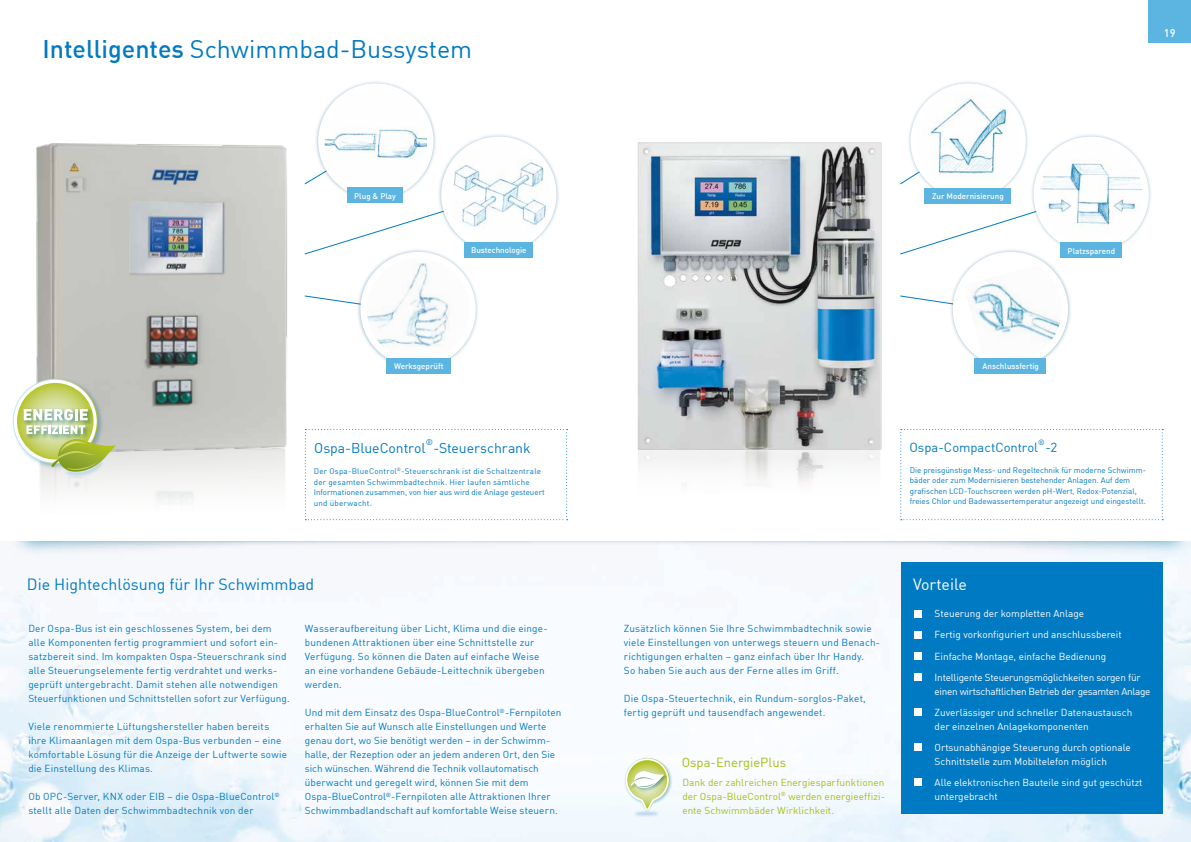
<style>
.page{position:relative;width:1191px;height:842px;background:#fff}
.page>*{position:absolute;margin:0;border:0;box-sizing:border-box;transform-origin:0 0}
.t1{font:25px "DIN";color:#007ac3}
.t2{font:16px "DIN";color:#007ac3}
.t3{font:16px "DIN";color:#fff}
.t4{font:14px "DIN";letter-spacing:-.005em;color:#007ac3}
.t5{font:13px "DIN";letter-spacing:-.005em;color:#007ac3}
.t6{font:13px "DIN";color:#a6bd11}
.t7{font:500 11px "DIN";color:#fff}
.t8{font:10px/14px "DIN";letter-spacing:.015em;color:#007ac3}
.t9{font:10px/21.1px "DIN";color:#fff}
.t10{font:10px/14px "DIN";letter-spacing:.005em;color:#a6bd11;text-align:justify}
.t11{font:10px/21.1px "DIN";letter-spacing:-.03em;color:#fff}
.t12{font:8.2px "DIN";color:#007ac3}
.t13{font:8px/10.5px "DIN";color:#007ac3}
.t14{font:8px/10.5px "DIN";letter-spacing:.025em;color:#007ac3}
.t15{font:500 8px "DIN";color:#fff}
.t16{font:7.6px "DIN";color:#007ac3}
.s1{font-weight:500}
</style>
<div class="page">
<img style="left:0;top:631px;width:1191px;height:211px">
<img style="left:0;top:541px;width:1191px;height:90px">
<img style="left:24px;top:470px;width:275px;height:203px">
<img style="left:36px;top:143px;width:251px;height:327px">
<img style="left:624px;top:450px;width:262px;height:216px">
<img style="left:637px;top:142px;width:245px;height:308px">
<div style="left:900px;top:562px;width:262px;height:252px;background:#007ac3"></div>
<div style="left:914px;top:610px;width:8px;height:7px;background:#fff"></div>
<div style="left:914px;top:631px;width:8px;height:7px;background:#fff"></div>
<div style="left:914px;top:652px;width:8px;height:7px;background:#fff"></div>
<div style="left:914px;top:673px;width:8px;height:8px;background:#fff"></div>
<div style="left:914px;top:709px;width:8px;height:7px;background:#fff"></div>
<div style="left:914px;top:744px;width:8px;height:7px;background:#fff"></div>
<div style="left:914px;top:779px;width:8px;height:7px;background:#fff"></div>
<img style="left:624px;top:756px;width:49px;height:50px">
<svg style="left:625px;top:758px;width:45px;height:53px"></svg>
<img style="left:628px;top:804px;width:38px;height:18px">
<div style="left:1148px;top:0;width:43px;height:43px;background:#5cb5e1"></div>
<img style="left:12px;top:376px;width:94px;height:55px">
<img style="left:52px;top:472px;width:63px;height:17px">
<svg style="left:14px;top:380px;width:102px;height:92px"></svg>
<svg style="left:304px;top:178px;width:10px;height:7px"></svg>
<div style="left:314px;top:80px;width:123px;height:122px;background:#005281;opacity:.35"></div>
<img style="left:321px;top:87px;width:109px;height:109px;border-radius:54px">
<div style="left:318px;top:83px;width:115px;height:116px;border:6px solid #fff;border-radius:50%"></div>
<svg style="left:304px;top:295px;width:53px;height:10px"></svg>
<svg style="left:304px;top:194px;width:133px;height:61px"></svg>
<div style="left:357px;top:248px;width:122px;height:123px;background:#005281;opacity:.35"></div>
<img style="left:363px;top:255px;width:108px;height:109px">
<div style="left:360px;top:252px;width:116px;height:115px;border:6px solid #fff;border-radius:50%"></div>
<div style="left:437px;top:133px;width:123px;height:122px;background:#005281;opacity:.35"></div>
<img style="left:444px;top:140px;width:109px;height:109px;border-radius:54px">
<div style="left:441px;top:137px;width:115px;height:115px;border:6px solid #fff;border-radius:50%"></div>
<div style="left:464px;top:242px;width:69px;height:15px;background:#5cb5e1"></div>
<div style="left:348px;top:187px;width:55px;height:16px;background:#5cb5e1"></div>
<div style="left:386px;top:358px;width:65px;height:15px;background:#5cb5e1"></div>
<svg style="left:900px;top:179px;width:7px;height:6px"></svg>
<div style="left:907px;top:80px;width:122px;height:122px;background:#005281;opacity:.35"></div>
<img style="left:913px;top:87px;width:109px;height:109px;border-radius:54px">
<div style="left:910px;top:83px;width:115px;height:116px;border:6px solid #fff;border-radius:50%"></div>
<svg style="left:900px;top:295px;width:49px;height:9px"></svg>
<svg style="left:900px;top:194px;width:130px;height:61px"></svg>
<div style="left:949px;top:248px;width:122px;height:123px;background:#005281;opacity:.35"></div>
<div style="left:956px;top:255px;width:109px;height:109px;background:#fff;border-radius:50%"></div>
<img style="left:963px;top:264px;width:102px;height:100px">
<div style="left:952px;top:252px;width:116px;height:115px;border:6px solid #fff;border-radius:50%"></div>
<div style="left:1030px;top:133px;width:122px;height:122px;background:#005281;opacity:.35"></div>
<img style="left:1036px;top:140px;width:109px;height:109px;border-radius:54px">
<div style="left:1033px;top:137px;width:115px;height:115px;border:6px solid #fff;border-radius:50%"></div>
<div style="left:1060px;top:243px;width:62px;height:15px;background:#5cb5e1"></div>
<div style="left:924px;top:188px;width:87px;height:15px;background:#5cb5e1"></div>
<div style="left:974px;top:358px;width:72px;height:15px;background:#5cb5e1"></div>
<svg style="left:305px;top:429px;width:262px;height:91px"></svg>
<svg style="left:900px;top:429px;width:263px;height:91px"></svg>
<h1 class="t1" style="left:43px;top:33px;width:431px"><span class="s1">Intelligentes</span> Schwimmbad-Bussystem</h1>
<p class="t7" style="left:1163px;top:23px;width:13px">12</p>
<p class="t7" style="left:1163px;top:25px;width:13px">19</p>
<p class="t15" style="left:354px;top:190px;width:43px">Plug &amp; Play</p>
<p class="t15" style="left:471px;top:245px;width:57px">Bustechnologie</p>
<p class="t15" style="left:932px;top:191px;width:73px">Zur Modernisierung</p>
<p class="t15" style="left:1067px;top:246px;width:49px">Platzsparend</p>
<p class="t15" style="left:394px;top:361px;width:51px">Werksgeprüft</p>
<p class="t15" style="left:982px;top:361px;width:58px">Anschlussfertig</p>
<p class="t12" style="left:426px;top:437px;width:9px">®</p>
<p class="t16" style="left:1038px;top:437px;width:8px">®</p>
<h3 class="t4" style="left:314px;top:439px;width:113px">Ospa-BlueControl</h3>
<h3 class="t4" style="left:433px;top:439px;width:99px">-Steuerschrank</h3>
<h3 class="t5" style="left:909px;top:439px;width:130px">Ospa-CompactControl</h3>
<h3 class="t5" style="left:1045px;top:439px;width:13px">-2</h3>
<p class="t14" style="left:314px;top:466px;width:232px">Der Ospa-BlueControl<sup>®</sup>-Steuerschrank ist die Schaltzentrale der gesamten Schwimmbadtechnik. Hier laufen sämtliche Informationen zusammen, von hier aus wird die Anlage gesteuert und überwacht.</p>
<p class="t13" style="left:909px;top:465px;width:238px">Die preisgünstige Mess- und Regeltechnik für moderne Schwimm&shy;bäder oder zum Modernisieren bestehender Anlagen. Auf dem grafischen LCD-Touchscreen werden pH-Wert, Redox-Potenzial, freies Chlor und Badewassertemperatur angezeigt und eingestellt.</p>
<h2 class="t2" style="left:27px;top:574px;width:289px">Die Hightechlösung für Ihr Schwimmbad</h2>
<p class="t8" style="left:28px;top:621px;width:263px">Der Ospa-Bus ist ein geschlossenes System, bei dem alle Komponenten fertig programmiert und sofort ein&shy;satzbereit sind. Im kompakten Ospa-Steuerschrank sind alle Steuerungselemente fertig verdrahtet und werks&shy;geprüft untergebracht. Damit stehen alle notwendigen Steuerfunktionen und Schnittstellen sofort zur Verfügung.</p>
<p class="t8" style="left:28px;top:719px;width:260px">Viele renommierte Lüftungshersteller haben bereits ihre Klimaanlagen mit dem Ospa-Bus verbunden – eine komfortable Lösung für die Anzeige der Luftwerte sowie die Einstellung des Klimas.</p>
<p class="t8" style="left:28px;top:789px;width:253px">Ob OPC-Server, KNX oder EIB – die Ospa-BlueControl<sup>® </sup>stellt alle Daten der Schwimmbadtechnik von der</p>
<p class="t8" style="left:305px;top:621px;width:244px">Wasseraufbereitung über Licht, Klima und die einge&shy;bundenen Attraktionen über eine Schnittstelle zur Verfügung. So können die Daten auf einfache Weise an eine vorhandene Gebäude-Leittechnik übergeben werden.</p>
<p class="t8" style="left:305px;top:705px;width:258px">Und mit dem Einsatz des Ospa-BlueControl<sup>®</sup>-Fernpiloten erhalten Sie auf Wunsch alle Einstellungen und Werte genau dort, wo Sie benötigt werden – in der Schwimm&shy;halle, der Rezeption oder an jedem anderen Ort, den Sie sich wünschen. Während die Technik vollautomatisch überwacht und geregelt wird, können Sie mit dem Ospa-BlueControl<sup>®</sup>-Fernpiloten alle Attraktionen Ihrer Schwimmbadlandschaft auf komfortable Weise steuern.</p>
<p class="t8" style="left:624px;top:621px;width:258px">Zusätzlich können Sie Ihre Schwimmbadtechnik sowie viele Einstellungen von unterwegs steuern und Benach&shy;richtigungen erhalten – ganz einfach über Ihr Handy.<br>So haben Sie auch aus der Ferne alles im Griff.</p>
<p class="t8" style="left:624px;top:691px;width:243px">Die Ospa-Steuertechnik, ein Rundum-sorglos-Paket, fertig geprüft und tausendfach angewendet.</p>
<h3 class="t6" style="left:681px;top:754px;width:106px">Ospa-EnergiePlus</h3>
<p class="t10" style="left:682px;top:775px;width:204px">Dank der zahlreichen Energiesparfunktionen der Ospa-BlueControl<sup>®</sup> werden energieeffizi&shy;ente Schwimmbäder Wirklichkeit.</p>
<h2 class="t3" style="left:913px;top:574px;width:55px">Vorteile</h2>
<p class="t9" style="left:934px;top:603px;width:207px">Steuerung der kompletten Anlage<br>Fertig vorkonfiguriert und anschlussbereit Einfache Montage, einfache Bedienung Intelligente Steuerungsmöglichkeiten sorgen für</p>
<p class="t11" style="left:934px;top:681px;width:217px">einen wirtschaftlichen Betrieb der gesamten Anlage<br>Zuverlässiger und schneller Datenaustausch</p>
<p class="t9" style="left:934px;top:716px;width:198px">der einzelnen Anlagekomponenten<br>Ortsunabhängige Steuerung durch optionale</p>
<p class="t9" style="left:934px;top:751px;width:209px">Schnittstelle zum Mobiltelefon möglich<br>Alle elektronischen Bauteile sind gut geschützt</p>
<p class="t9" style="left:934px;top:786px;width:65px">untergebracht</p>
</div>
